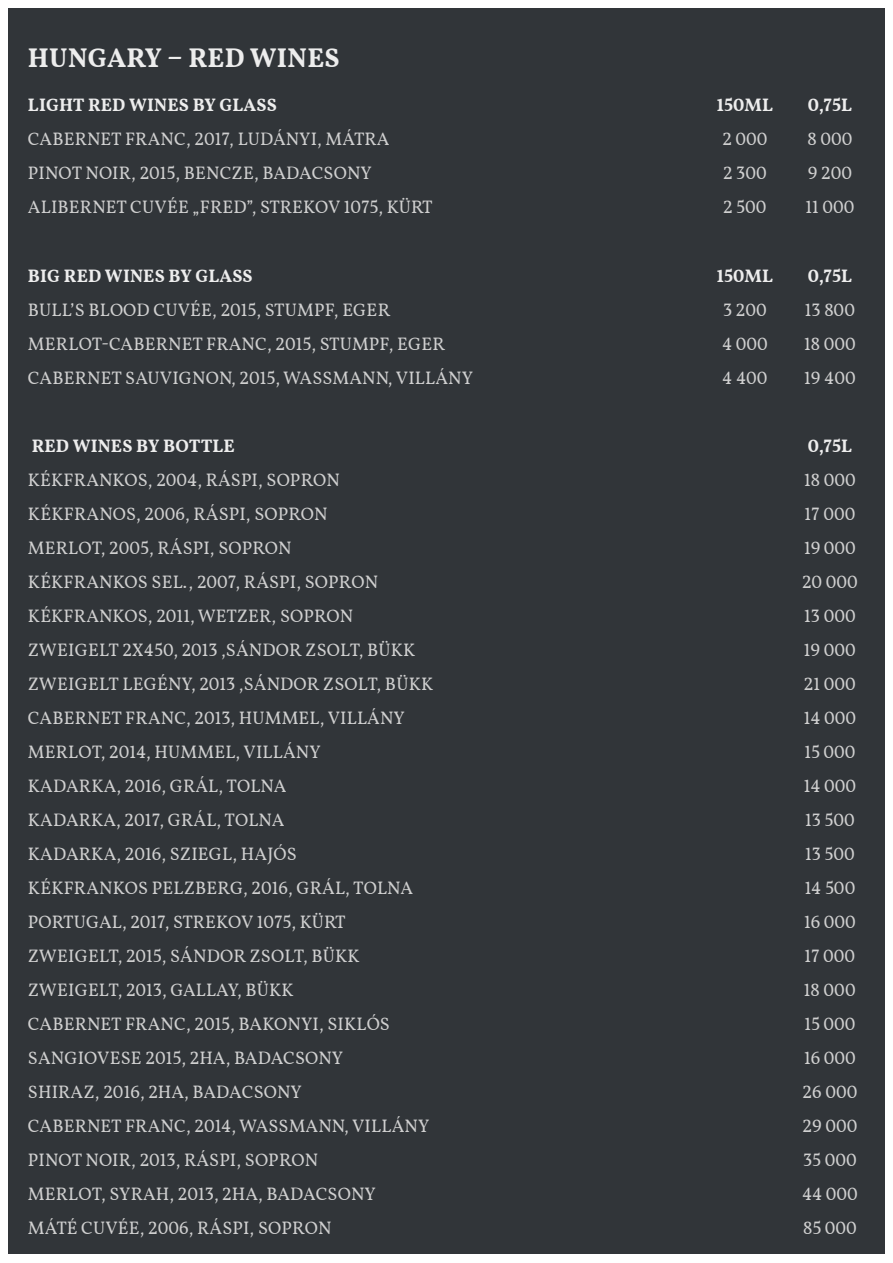
<style>
.page{position:relative;width:893px;height:1263px;background:#fff}
.page>*{position:absolute;margin:0;border:0;box-sizing:border-box;transform-origin:0 0}
.t1{font:700 27px "Vollkorn";letter-spacing:.01em;color:#ededed}
.t2{font:18px "Vollkorn";letter-spacing:.005em;color:#d0d0d0}
.t3{font:700 18px "Vollkorn";letter-spacing:.01em;color:#ededed}
</style>
<div class="page">
<div style="left:8px;top:9px;width:876px;height:1245px;background:#313539"></div>
<h1 class="t1" style="left:28px;top:41px;width:313px">HUNGARY – RED WINES</h1>
<p class="t3" style="left:28px;top:94px;width:250px">LIGHT RED WINES BY GLASS</p>
<p class="t3" style="left:717px;top:94px;width:58px">150ML</p>
<p class="t3" style="left:808px;top:94px;width:46px">0,75L</p>
<p class="t2" style="left:28px;top:128px;width:363px">CABERNET FRANC, 2017, LUDÁNYI, MÁTRA</p>
<p class="t2" style="left:722px;top:128px;width:47px">2 000</p>
<p class="t2" style="left:807px;top:128px;width:46px">8 000</p>
<p class="t2" style="left:28px;top:162px;width:345px">PINOT NOIR, 2015, BENCZE, BADACSONY</p>
<p class="t2" style="left:723px;top:162px;width:45px">2 300</p>
<p class="t2" style="left:808px;top:162px;width:46px">9 200</p>
<p class="t2" style="left:28px;top:196px;width:406px">ALIBERNET CUVÉE „FRED”, STREKOV 1075, KÜRT</p>
<p class="t2" style="left:723px;top:196px;width:45px">2 500</p>
<p class="t2" style="left:805px;top:196px;width:50px">11 000</p>
<p class="t3" style="left:28px;top:264px;width:226px">BIG RED WINES BY GLASS</p>
<p class="t3" style="left:717px;top:264px;width:58px">150ML</p>
<p class="t3" style="left:808px;top:264px;width:46px">0,75L</p>
<p class="t2" style="left:28px;top:298px;width:363px">BULL’S BLOOD CUVÉE, 2015, STUMPF, EGER</p>
<p class="t2" style="left:723px;top:298px;width:45px">3 200</p>
<p class="t2" style="left:805px;top:298px;width:52px">13 800</p>
<p class="t2" style="left:28px;top:332px;width:418px">MERLOT-CABERNET FRANC, 2015, STUMPF, EGER</p>
<p class="t2" style="left:722px;top:332px;width:47px">4 000</p>
<p class="t2" style="left:804px;top:332px;width:53px">18 000</p>
<p class="t2" style="left:28px;top:366px;width:446px">CABERNET SAUVIGNON, 2015, WASSMANN, VILLÁNY</p>
<p class="t2" style="left:722px;top:366px;width:47px">4 400</p>
<p class="t2" style="left:804px;top:366px;width:53px">19 400</p>
<p class="t3" style="left:32px;top:434px;width:204px">RED WINES BY BOTTLE</p>
<p class="t3" style="left:808px;top:434px;width:46px">0,75L</p>
<p class="t2" style="left:28px;top:468px;width:313px">KÉKFRANKOS, 2004, RÁSPI, SOPRON</p>
<p class="t2" style="left:804px;top:468px;width:53px">18 000</p>
<p class="t2" style="left:28px;top:502px;width:301px">KÉKFRANOS, 2006, RÁSPI, SOPRON</p>
<p class="t2" style="left:804px;top:502px;width:52px">17 000</p>
<p class="t2" style="left:28px;top:537px;width:265px">MERLOT, 2005, RÁSPI, SOPRON</p>
<p class="t2" style="left:804px;top:537px;width:53px">19 000</p>
<p class="t2" style="left:28px;top:571px;width:352px">KÉKFRANKOS SEL., 2007, RÁSPI, SOPRON</p>
<p class="t2" style="left:802px;top:571px;width:57px">20 000</p>
<p class="t2" style="left:28px;top:605px;width:327px">KÉKFRANKOS, 2011, WETZER, SOPRON</p>
<p class="t2" style="left:804px;top:605px;width:53px">13 000</p>
<p class="t2" style="left:28px;top:639px;width:389px">ZWEIGELT 2X450, 2013 ,SÁNDOR ZSOLT, BÜKK</p>
<p class="t2" style="left:804px;top:639px;width:54px">19 000</p>
<p class="t2" style="left:28px;top:673px;width:407px">ZWEIGELT LEGÉNY, 2013 ,SÁNDOR ZSOLT, BÜKK</p>
<p class="t2" style="left:804px;top:673px;width:53px">21 000</p>
<p class="t2" style="left:28px;top:707px;width:378px">CABERNET FRANC, 2013, HUMMEL, VILLÁNY</p>
<p class="t2" style="left:804px;top:707px;width:54px">14 000</p>
<p class="t2" style="left:28px;top:741px;width:294px">MERLOT, 2014, HUMMEL, VILLÁNY</p>
<p class="t2" style="left:804px;top:741px;width:53px">15 000</p>
<p class="t2" style="left:28px;top:775px;width:260px">KADARKA, 2016, GRÁL, TOLNA</p>
<p class="t2" style="left:804px;top:775px;width:54px">14 000</p>
<p class="t2" style="left:28px;top:809px;width:258px">KADARKA, 2017, GRÁL, TOLNA</p>
<p class="t2" style="left:805px;top:809px;width:51px">13 500</p>
<p class="t2" style="left:28px;top:843px;width:270px">KADARKA, 2016, SZIEGL, HAJÓS</p>
<p class="t2" style="left:805px;top:843px;width:51px">13 500</p>
<p class="t2" style="left:28px;top:877px;width:387px">KÉKFRANKOS PELZBERG, 2016, GRÁL, TOLNA</p>
<p class="t2" style="left:805px;top:877px;width:52px">14 500</p>
<p class="t2" style="left:28px;top:911px;width:319px">PORTUGAL, 2017, STREKOV 1075, KÜRT</p>
<p class="t2" style="left:804px;top:911px;width:53px">16 000</p>
<p class="t2" style="left:28px;top:945px;width:333px">ZWEIGELT, 2015, SÁNDOR ZSOLT, BÜKK</p>
<p class="t2" style="left:804px;top:945px;width:52px">17 000</p>
<p class="t2" style="left:28px;top:979px;width:267px">ZWEIGELT, 2013, GALLAY, BÜKK</p>
<p class="t2" style="left:804px;top:979px;width:53px">18 000</p>
<p class="t2" style="left:28px;top:1013px;width:363px">CABERNET FRANC, 2015, BAKONYI, SIKLÓS</p>
<p class="t2" style="left:804px;top:1013px;width:53px">15 000</p>
<p class="t2" style="left:28px;top:1047px;width:317px">SANGIOVESE 2015, 2HA, BADACSONY</p>
<p class="t2" style="left:804px;top:1047px;width:53px">16 000</p>
<p class="t2" style="left:28px;top:1081px;width:275px">SHIRAZ, 2016, 2HA, BADACSONY</p>
<p class="t2" style="left:802px;top:1081px;width:56px">26 000</p>
<p class="t2" style="left:28px;top:1115px;width:403px">CABERNET FRANC, 2014, WASSMANN, VILLÁNY</p>
<p class="t2" style="left:802px;top:1115px;width:56px">29 000</p>
<p class="t2" style="left:28px;top:1149px;width:292px">PINOT NOIR, 2013, RÁSPI, SOPRON</p>
<p class="t2" style="left:803px;top:1149px;width:55px">35 000</p>
<p class="t2" style="left:28px;top:1183px;width:349px">MERLOT, SYRAH, 2013, 2HA, BADACSONY</p>
<p class="t2" style="left:802px;top:1183px;width:57px">44 000</p>
<p class="t2" style="left:28px;top:1217px;width:305px">MÁTÉ CUVÉE, 2006, RÁSPI, SOPRON</p>
<p class="t2" style="left:803px;top:1217px;width:55px">85 000</p>
</div>
